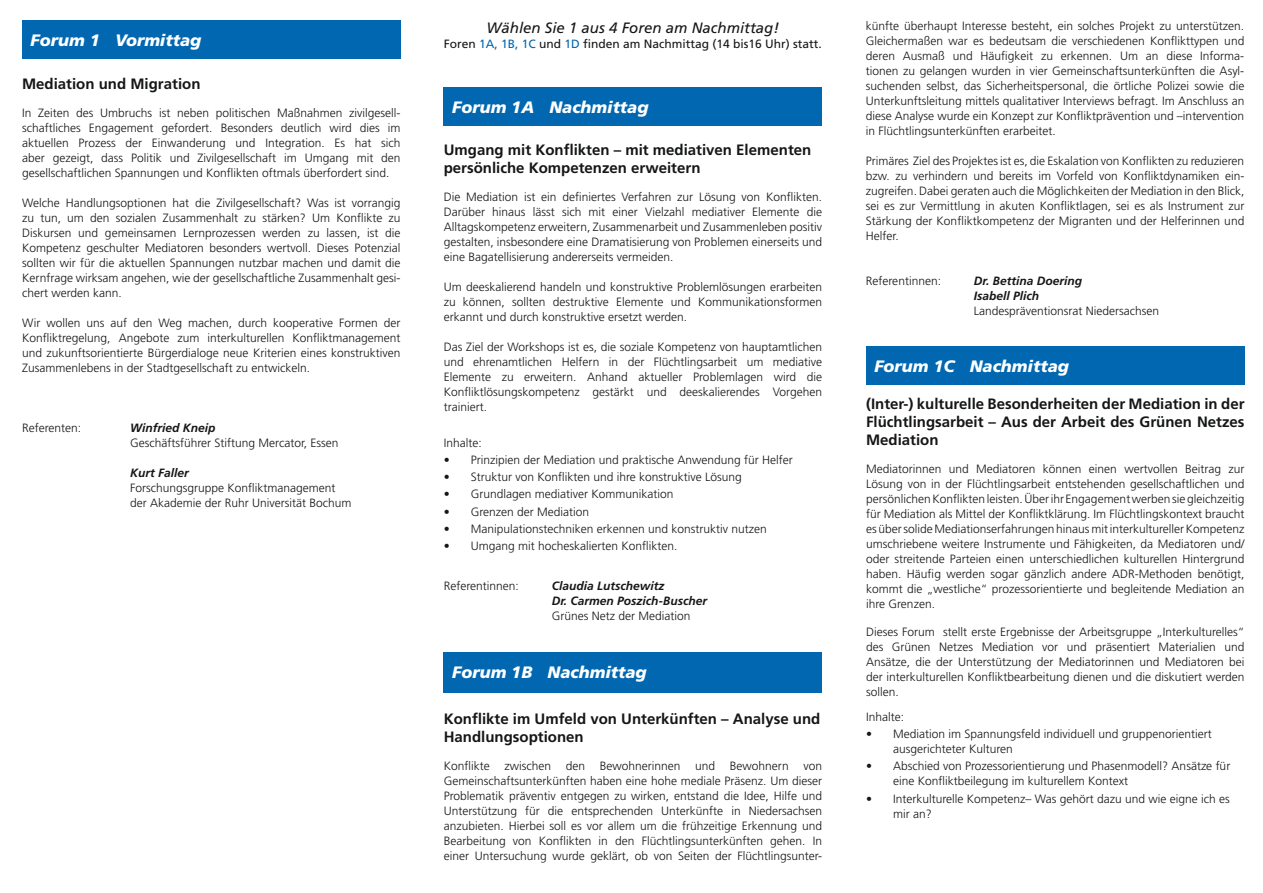
<style>
.page{position:relative;width:1263px;height:893px;background:#fff}
.page>*{position:absolute;margin:0;border:0;box-sizing:border-box;transform-origin:0 0}
.t1{font:italic 900 16.5px "Frutiger";color:#fff}
.t2{font:700 15px/18px "Frutiger";color:#151616}
.t3{font:italic 15px "Frutiger";color:#151616}
.t4{font:300 12px/15px "Frutiger";color:#151616;text-align:justify}
.t5{font:italic 700 12px/15px "Frutiger";color:#151616}
.t6{font:12px "Frutiger";color:#151616}
.s1{color:#0067b0}
</style>
<div class="page">
<div style="left:22px;top:21px;width:379px;height:38px;background:#0067b0"></div>
<div style="left:444px;top:87px;width:378px;height:38px;background:#0067b0"></div>
<div style="left:444px;top:652px;width:378px;height:41px;background:#0067b0"></div>
<div style="left:866px;top:347px;width:378px;height:38px;background:#0067b0"></div>
<h1 class="t1" style="left:31px;top:31px;width:172px">Forum 1 Vormittag</h1>
<p class="t2" style="left:22px;top:75px;width:180px">Mediation und Migration</p>
<p class="t4" style="left:22px;top:106px;width:380px">In Zeiten des Umbruchs ist neben politischen Maßnahmen zivilgesell&shy;schaftliches Engagement gefordert. Besonders deutlich wird dies im aktuellen Prozess der Einwanderung und Integration. Es hat sich aber gezeigt, dass Politik und Zivilgesellschaft im Umgang mit den gesellschaftlichen Spannungen und Konflikten oftmals überfordert sind.</p>
<p class="t4" style="left:22px;top:196px;width:380px">Welche Handlungsoptionen hat die Zivilgesellschaft? Was ist vorrangig zu tun, um den sozialen Zusammenhalt zu stärken? Um Konflikte zu Diskursen und gemeinsamen Lernprozessen werden zu lassen, ist die Kompetenz geschulter Mediatoren besonders wertvoll. Dieses Potenzial sollten wir für die aktuellen Spannungen nutzbar machen und damit die Kernfrage wirksam angehen, wie der gesellschaftliche Zusammenhalt gesi&shy;chert werden kann.</p>
<p class="t4" style="left:22px;top:316px;width:380px">Wir wollen uns auf den Weg machen, durch kooperative Formen der Konfliktregelung, Angebote zum interkulturellen Konfliktmanagement und zukunftsorientierte Bürgerdialoge neue Kriterien eines konstruktiven Zusammenlebens in der Stadtgesellschaft zu entwickeln.</p>
<p class="t4" style="left:22px;top:421px;width:61px">Referenten:</p>
<p class="t5" style="left:130px;top:420px;width:87px">Winfried Kneip</p>
<p class="t4" style="left:130px;top:436px;width:210px">Geschäftsführer Stiftung Mercator, Essen</p>
<p class="t5" style="left:130px;top:465px;width:60px">Kurt Faller</p>
<p class="t4" style="left:130px;top:481px;width:223px">Forschungsgruppe Konfliktmanagement der Akademie der Ruhr Universität Bochum</p>
<p class="t3" style="left:487px;top:19px;width:294px">Wählen Sie 1 aus 4 Foren am Nachmittag!</p>
<p class="t6" style="left:444px;top:36px;width:380px">Foren <span class="s1">1A, 1B, 1C</span> und <span class="s1">1D</span> finden am Nachmittag (14 bis16 Uhr) statt.</p>
<h1 class="t1" style="left:452px;top:98px;width:198px">Forum 1A Nachmittag</h1>
<p class="t2" style="left:444px;top:141px;width:369px">Umgang mit Konflikten – mit mediativen Elementen persönliche Kompetenzen erweitern</p>
<p class="t4" style="left:444px;top:190px;width:380px">Die Mediation ist ein definiertes Verfahren zur Lösung von Konflikten.<br>Darüber hinaus lässt sich mit einer Vielzahl mediativer Elemente die Alltagskompetenz erweitern, Zusammenarbeit und Zusammenleben positiv gestalten, insbesondere eine Dramatisierung von Problemen einerseits und eine Bagatellisierung andererseits vermeiden.</p>
<p class="t4" style="left:444px;top:280px;width:380px">Um deeskalierend handeln und konstruktive Problemlösungen erarbeiten zu können, sollten destruktive Elemente und Kommunikationsformen erkannt und durch konstruktive ersetzt werden.</p>
<p class="t4" style="left:444px;top:340px;width:380px">Das Ziel der Workshops ist es, die soziale Kompetenz von hauptamtlichen und ehrenamtlichen Helfern in der Flüchtlingsarbeit um mediative Elemente zu erweitern. Anhand aktueller Problemlagen wird die Konfliktlösungskompetenz gestärkt und deeskalierendes Vorgehen trainiert.</p>
<p class="t4" style="left:444px;top:436px;width:40px">Inhalte:</p>
<p class="t4" style="left:444px;top:453px;width:351px">• Prinzipien der Mediation und praktische Anwendung für Helfer</p>
<p class="t4" style="left:444px;top:470px;width:300px">• Struktur von Konflikten und ihre konstruktive Lösung</p>
<p class="t4" style="left:444px;top:487px;width:231px">• Grundlagen mediativer Kommunikation</p>
<p class="t4" style="left:444px;top:504px;width:147px">• Grenzen der Mediation</p>
<p class="t4" style="left:444px;top:521px;width:325px">• Manipulationstechniken erkennen und konstruktiv nutzen</p>
<p class="t4" style="left:444px;top:538px;width:235px">• Umgang mit hocheskalierten Konflikten.</p>
<p class="t4" style="left:444px;top:579px;width:77px">Referentinnen:</p>
<p class="t5" style="left:552px;top:578px;width:157px">Claudia Lutschewitz<br>Dr. Carmen Poszich-Buscher</p>
<p class="t4" style="left:552px;top:609px;width:140px">Grünes Netz der Mediation</p>
<h1 class="t1" style="left:452px;top:663px;width:196px">Forum 1B Nachmittag</h1>
<p class="t2" style="left:444px;top:710px;width:378px">Konflikte im Umfeld von Unterkünften – Analyse und<br>Handlungsoptionen</p>
<p class="t4" style="left:444px;top:759px;width:380px">Konflikte zwischen den Bewohnerinnen und Bewohnern von Gemeinschaftsunterkünften haben eine hohe mediale Präsenz. Um dieser Problematik präventiv entgegen zu wirken, entstand die Idee, Hilfe und Unterstützung für die entsprechenden Unterkünfte in Niedersachsen anzubieten. Hierbei soll es vor allem um die frühzeitige Erkennung und Bearbeitung von Konflikten in den Flüchtlingsunterkünften gehen. In einer Untersuchung wurde geklärt, ob von Seiten der Flüchtlingsunter-</p>
<p class="t4" style="left:866px;top:18px;width:380px">künfte überhaupt Interesse besteht, ein solches Projekt zu unterstützen.<br>Gleichermaßen war es bedeutsam die verschiedenen Konflikttypen und deren Ausmaß und Häufigkeit zu erkennen. Um an diese Informa&shy;tionen zu gelangen wurden in vier Gemeinschaftsunterkünften die Asyl&shy;suchenden selbst, das Sicherheitspersonal, die örtliche Polizei sowie die Unterkunftsleitung mittels qualitativer Interviews befragt. Im Anschluss an diese Analyse wurde ein Konzept zur Konfliktprävention und –intervention in Flüchtlingsunterkünften erarbeitet.</p>
<p class="t4" style="left:866px;top:153px;width:380px">Primäres Ziel des Projektes ist es, die Eskalation von Konflikten zu reduzieren bzw. zu verhindern und bereits im Vorfeld von Konfliktdynamiken ein&shy;zugreifen. Dabei geraten auch die Möglichkeiten der Mediation in den Blick, sei es zur Vermittlung in akuten Konfliktlagen, sei es als Instrument zur Stärkung der Konfliktkompetenz der Migranten und der Helferinnen und Helfer.</p>
<p class="t4" style="left:866px;top:273px;width:77px">Referentinnen:</p>
<p class="t5" style="left:974px;top:273px;width:110px">Dr. Bettina Doering<br>Isabell Plich</p>
<p class="t4" style="left:974px;top:303px;width:187px">Landespräventionsrat Niedersachsen</p>
<h1 class="t1" style="left:874px;top:357px;width:196px">Forum 1C Nachmittag</h1>
<p class="t2" style="left:866px;top:395px;width:380px;text-align:justify">(Inter-) kulturelle Besonderheiten der Mediation in der Flüchtlingsarbeit – Aus der Arbeit des Grünen Netzes Mediation</p>
<p class="t4" style="left:866px;top:461px;width:380px">Mediatorinnen und Mediatoren können einen wertvollen Beitrag zur Lösung von in der Flüchtlingsarbeit entstehenden gesellschaftlichen und persönlichen Konflikten leisten. Über ihr Engagement werben sie gleichzeitig für Mediation als Mittel der Konfliktklärung. Im Flüchtlingskontext braucht es über solide Mediationserfahrungen hinaus mit interkultureller Kompetenz umschriebene weitere Instrumente und Fähigkeiten, da Mediatoren und/ oder streitende Parteien einen unterschiedlichen kulturellen Hintergrund haben. Häufig werden sogar gänzlich andere ADR-Methoden benötigt, kommt die „westliche“ prozessorientierte und begleitende Mediation an ihre Grenzen.</p>
<p class="t4" style="left:866px;top:624px;width:380px">Dieses Forum stellt erste Ergebnisse der Arbeitsgruppe „Interkulturelles“ des Grünen Netzes Mediation vor und präsentiert Materialien und Ansätze, die der Unterstützung der Mediatorinnen und Mediatoren bei der interkulturellen Konfliktbearbeitung dienen und die diskutiert werden sollen.</p>
<p class="t4" style="left:866px;top:710px;width:40px">Inhalte:</p>
<p class="t4" style="left:893px;top:727px;width:320px;text-indent:-27px">• Mediation im Spannungsfeld individuell und gruppenorientiert ausgerichteter Kulturen</p>
<p class="t4" style="left:893px;top:759px;width:339px;text-indent:-27px">• Abschied von Prozessorientierung und Phasenmodell? Ansätze für eine Konfliktbeilegung im kulturellem Kontext</p>
<p class="t4" style="left:893px;top:791px;width:338px;text-indent:-27px">• Interkulturelle Kompetenz– Was gehört dazu und wie eigne ich es mir an?</p>
</div>
